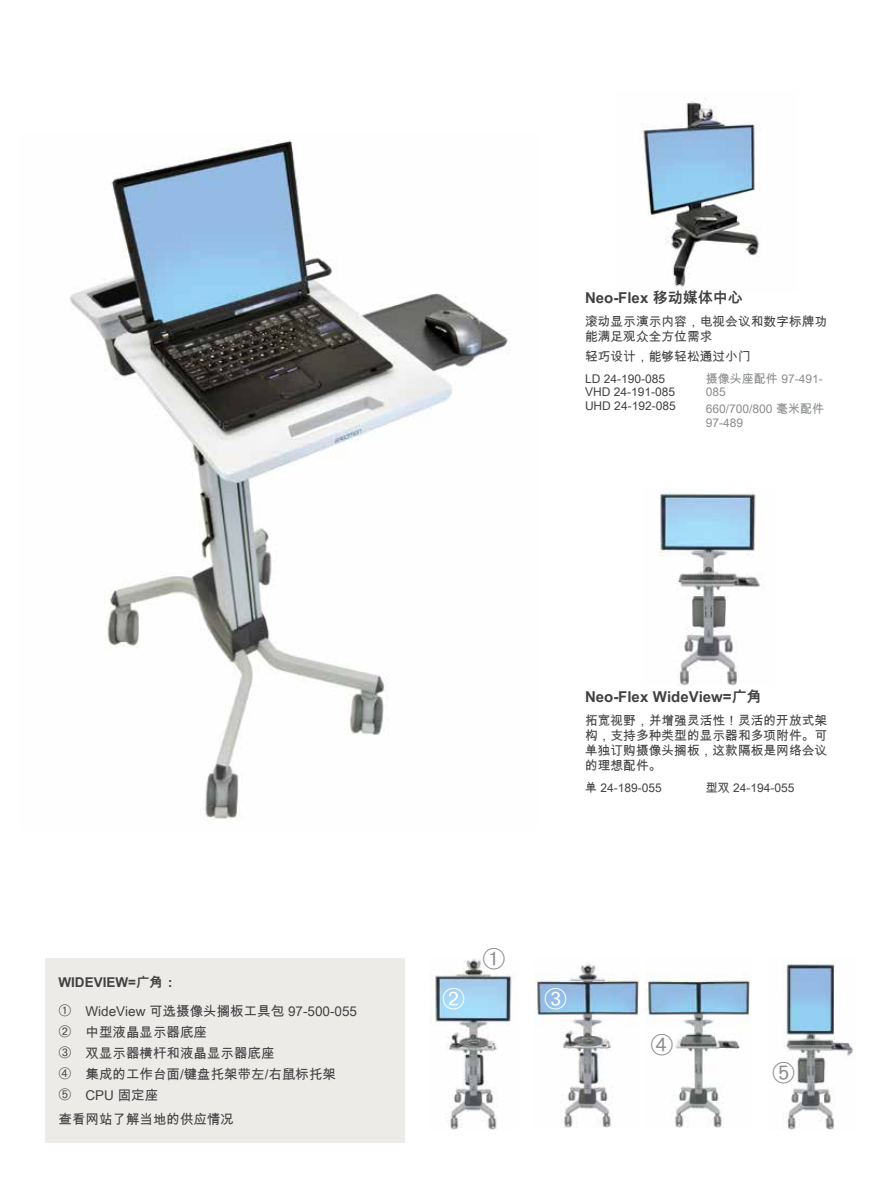
<style>
.page{position:relative;width:891px;height:1188px;background:#fff}
.page>*{position:absolute;margin:0;border:0;box-sizing:border-box;transform-origin:0 0}
.t1{font:700 15px "Arial Unicode MS";color:#414042}
.t2{font:13.5px/21px "Arial Unicode MS";color:#414042}
.t3{font:700 13.5px "Arial Unicode MS";color:#414042}
.t4{font:12.75px/15px "Arial Unicode MS";color:#414042}
.t5{font:12px/13.5px "Arial Unicode MS";color:#414042}
.t6{font:12px/13.5px "Arial Unicode MS";color:#8a8c8e}
</style>
<div class="page">
<hr style="left:0;top:568px;width:1px;height:94px;background:#799196">
<div style="left:45px;top:958px;width:360px;height:185px;background:#ecebe8"></div>
<img style="left:430px;top:958px;width:84px;height:171px">
<img style="left:535px;top:964px;width:104px;height:164px">
<img style="left:646px;top:974px;width:104px;height:154px">
<img style="left:783px;top:964px;width:70px;height:165px">
<img style="left:70px;top:140px;width:438px;height:680px">
<img style="left:643px;top:98px;width:117px;height:189px">
<img style="left:659px;top:493px;width:102px;height:192px">
<svg style="left:443px;top:988px;width:21px;height:21px"></svg>
<svg style="left:483px;top:958px;width:22px;height:12px"></svg>
<svg style="left:545px;top:988px;width:21px;height:21px"></svg>
<svg style="left:651px;top:1033px;width:22px;height:22px"></svg>
<svg style="left:783px;top:1062px;width:11px;height:22px"></svg>
<p class="t3" style="left:59px;top:972px;width:120px">WIDEVIEW=广角：</p>
<p class="t2" style="left:58px;top:1001px;width:300px">➀ WideView 可选摄像头搁板工具包 97-500-055<br>➁ 中型液晶显示器底座<br>➂ 双显示器横杆和液晶显示器底座<br>➃ 集成的工作台面/键盘托架带左/右鼠标托架<br>➄ CPU 固定座</p>
<p class="t2" style="left:59px;top:1108px;width:177px">查看网站了解当地的供应情况</p>
<p class="t1" style="left:585px;top:287px;width:159px">Neo-Flex 移动媒体中心</p>
<p class="t4" style="left:585px;top:314px;width:244px">滚动显示演示内容，电视会议和数字标牌功能满足观众全方位需求</p>
<p class="t4" style="left:585px;top:348px;width:167px">轻巧设计，能够轻松通过小门</p>
<p class="t5" style="left:585px;top:371px;width:92px">LD 24-190-085<br>VHD 24-191-085<br>UHD 24-192-085</p>
<p class="t6" style="left:706px;top:371px;width:119px">摄像头座配件 97-491-<br>085</p>
<p class="t6" style="left:706px;top:402px;width:120px">660/700/800 毫米配件<br>97-489</p>
<p class="t1" style="left:585px;top:686px;width:178px">Neo-Flex WideView=广角</p>
<p class="t4" style="left:585px;top:713px;width:244px;text-align:justify">拓宽视野，并增强灵活性！灵活的开放式架构，支持多种类型的显示器和多项附件。可单独订购摄像头搁板，这款隔板是网络会议的理想配件。</p>
<p class="t5" style="left:585px;top:781px;width:78px">单 24-189-055</p>
<p class="t5" style="left:706px;top:781px;width:90px">型双 24-194-055</p>
</div>
